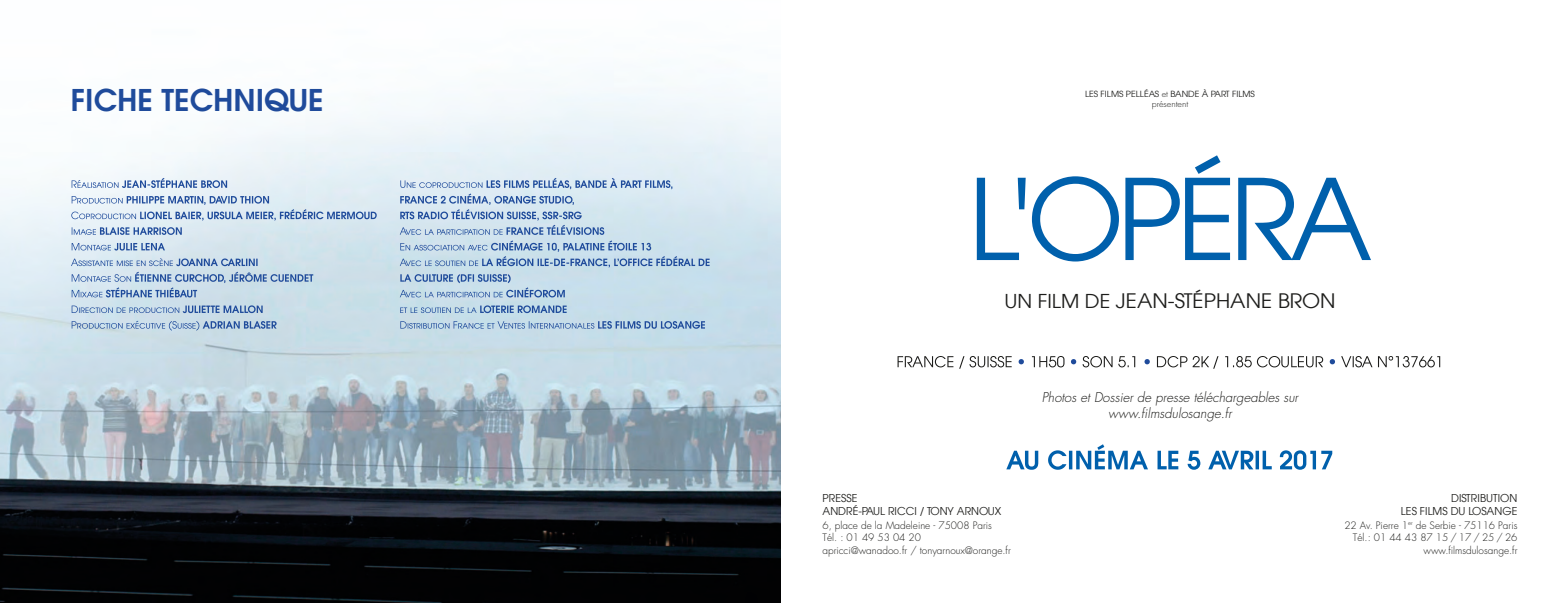
<style>
.page{position:relative;width:1560px;height:603px;background:#fff}
.page>*{position:absolute;margin:0;border:0;box-sizing:border-box;transform-origin:0 0}
.t1{font:111.12px "Avant Garde SC";letter-spacing:-.06em;color:#0060ac}
.t2{font:600 30px "Avant Garde S";color:#1f4b9b}
.t3{font:19.62px "Avant Garde SC";color:#1d1d1b;scale:1.06 1}
.t4{font:italic 300 13.12px "Futura";color:#1d1d1b}
.t5{font:10.62px "Avant Garde S";color:#1d1d1b}
.t6{font:300 10px "Futura";color:#1d1d1b}
.t7{font:8.25px "Avant Garde SC";color:#1d1d1b;scale:1.06 1}
.t8{font:300 8.25px "Futura";color:#1d1d1b;scale:1.06 1}
.s1{font-family:"Futura";font-weight:300}
.s2{font-size:18.75px}
</style>
<div class="page">
<img style="left:0;top:78px;width:780px;height:524px">
<svg style="left:1006px;top:444px;width:325px;height:25px"></svg>
<svg style="left:1341px;top:356px;width:98px;height:11px"></svg>
<svg style="left:1329px;top:359px;width:5px;height:5px"></svg>
<svg style="left:1156px;top:356px;width:166px;height:12px"></svg>
<svg style="left:1144px;top:359px;width:5px;height:5px"></svg>
<svg style="left:1082px;top:356px;width:53px;height:11px"></svg>
<svg style="left:1071px;top:359px;width:5px;height:5px"></svg>
<svg style="left:1031px;top:356px;width:33px;height:11px"></svg>
<svg style="left:1018px;top:359px;width:5px;height:5px"></svg>
<svg style="left:897px;top:356px;width:114px;height:12px"></svg>
<svg style="left:72px;top:320px;width:204px;height:10px;background:#a2bbd5"></svg>
<svg style="left:72px;top:305px;width:191px;height:8px;background:#9ab4d2"></svg>
<svg style="left:71px;top:258px;width:242px;height:39px;background:#b3c9de"></svg>
<svg style="left:72px;top:243px;width:93px;height:7px"></svg>
<svg style="left:72px;top:227px;width:110px;height:8px"></svg>
<svg style="left:71px;top:196px;width:305px;height:24px;background:#bacce2"></svg>
<svg style="left:72px;top:178px;width:155px;height:10px"></svg>
<svg style="left:400px;top:321px;width:305px;height:7px;background:#95b2d1"></svg>
<svg style="left:400px;top:305px;width:166px;height:8px"></svg>
<svg style="left:400px;top:274px;width:164px;height:23px;background:#a9c3db"></svg>
<svg style="left:400px;top:178px;width:309px;height:89px;background:#bad0e3"></svg>
<p class="t2" style="left:71px;top:81px;width:254px">FICHE TECHNIQUE</p>
<p class="t7" style="left:1084px;top:89px;width:162px">LES FILMS PELLÉAS <span class="s1">et</span> BANDE À PART FILMS</p>
<p class="t8" style="left:1151px;top:99px;width:36px">présentent</p>
<p class="t1" style="left:967px;top:153px;width:406px">L'OPÉRA</p>
<p class="t3" style="left:1004px;top:289px;width:314px"><span class="s2">UN FILM DE</span> JEAN-STÉPHANE BRON</p>
<p class="t5" style="left:822px;top:491px;width:37px">PRESSE</p>
<p class="t5" style="left:822px;top:505px;width:180px">ANDRÉ-PAUL RICCI / TONY ARNOUX</p>
<p class="t6" style="left:822px;top:518px;width:171px">6, place de la Madeleine - 75008 Paris</p>
<p class="t6" style="left:822px;top:531px;width:100px">Tél. : 01 49 53 04 20</p>
<p class="t6" style="left:822px;top:543px;width:190px">apricci@wanadoo.fr / tonyarnoux@orange.fr</p>
<p class="t4" style="left:1041px;top:388px;width:258px">Photos et Dossier de presse téléchargeables sur</p>
<p class="t4" style="left:1108px;top:404px;width:125px">www.filmsdulosange.fr</p>
<p class="t5" style="left:1450px;top:491px;width:68px">DISTRIBUTION</p>
<p class="t5" style="left:1400px;top:505px;width:118px">LES FILMS DU LOSANGE</p>
<p class="t6" style="left:1344px;top:518px;width:174px">22 Av. Pierre 1<sup>er</sup> de Serbie - 75116 Paris</p>
<p class="t6" style="left:1352px;top:531px;width:166px">Tél.: 01 44 43 87 15 / 17 / 25 / 26</p>
<p class="t6" style="left:1423px;top:543px;width:95px">www.filmsdulosange.fr</p>
</div>
